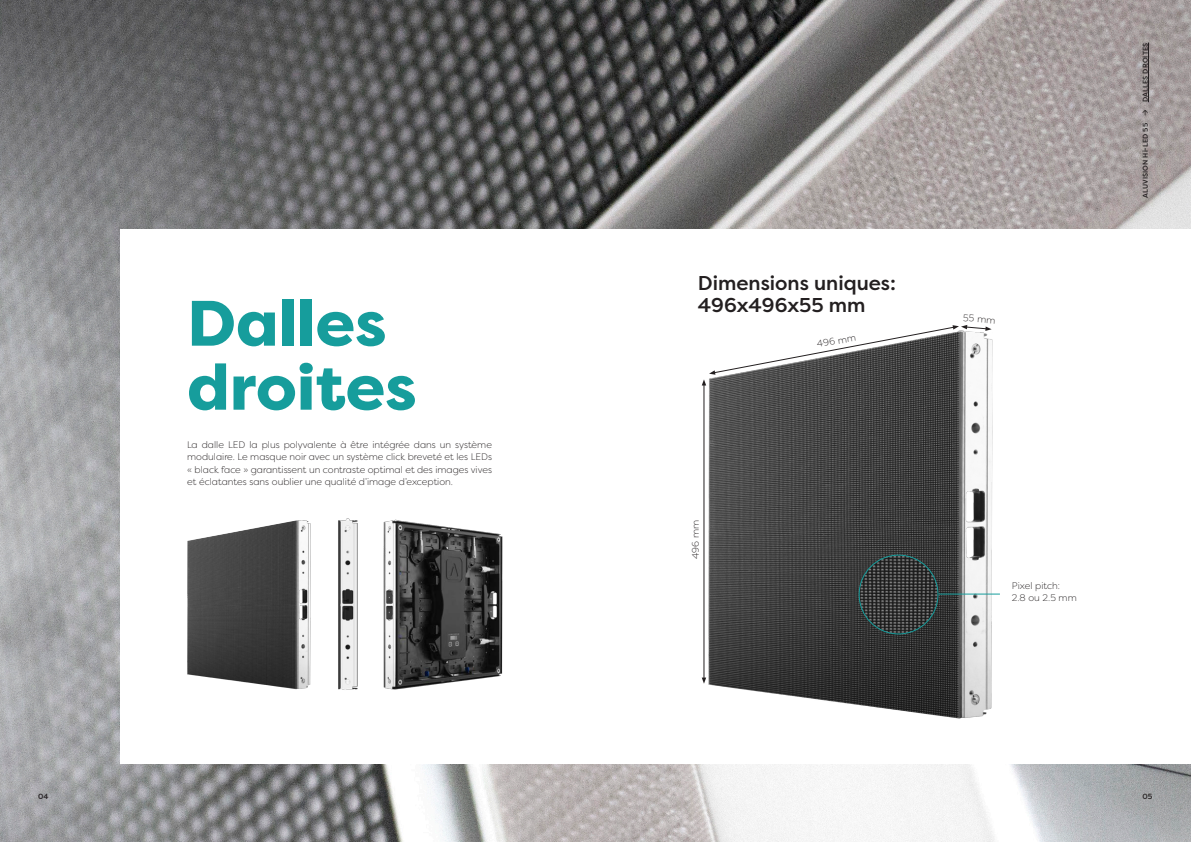
<style>
.page{position:relative;width:1191px;height:842px;background:#fff}
.page>*{position:absolute;margin:0;border:0;box-sizing:border-box;transform-origin:0 0}
.Title_black_heavy_36{font:800 64px/64px "Filson Pro";color:#169d9c}
.Subtitle_black_mediu{font:500 20px "Filson Pro";color:#231f20}
.Bodytext_light_9_5_p{font:300 9.5px/12.5px "Filson Pro";color:#231f20;text-align:justify}
.Bodytext_light_10_pt{font:300 9.5px/12.5px "Filson Pro";color:#231f20}
.t1{font:500 7.5px "Filson Pro";color:#231f20}
.t2{font:500 7px "Filson Pro";letter-spacing:.02em;color:#231f20}
</style>
<div class="page">
<img style="left:0;top:0;width:1191px;height:842px">
<div style="left:120px;top:230px;width:1071px;height:534px;background:#fff"></div>
<img style="left:701px;top:329px;width:299px;height:390px">
<hr style="left:703px;top:384px;width:1px;height:295px;background:#231f20">
<svg style="left:701px;top:677px;width:5px;height:7px"></svg>
<svg style="left:701px;top:325px;width:290px;height:60px"></svg>
<img style="left:859px;top:555px;width:79px;height:79px;border-radius:39px">
<div style="left:858px;top:555px;width:80px;height:79px;border:1px solid #169d9c;border-radius:50%"></div>
<hr style="left:938px;top:594px;width:62px;height:1px;background:#169d9c">
<img style="left:187px;top:520px;width:124px;height:170px">
<img style="left:383px;top:519px;width:120px;height:171px">
<img style="left:338px;top:518px;width:20px;height:172px">
<hr style="left:1148px;top:43px;width:1px;height:59px;background:#231f20">
<p class="Title_black_heavy_36" style="left:187px;top:293px;width:231px">Dalles droites</p>
<p class="Bodytext_light_9_5_p" style="left:187px;top:438px;width:306px">La dalle LED la plus polyvalente à être intégrée dans un système modulaire. Le masque noir avec un système click breveté et les LEDs « black face » garantissent un contraste optimal et des images vives et éclatantes sans oublier une qualité d’image d’exception.</p>
<p class="Subtitle_black_mediu" style="left:698px;top:270px;width:200px">Dimensions uniques:</p>
<p class="Subtitle_black_mediu" style="left:698px;top:292px;width:169px">496x496x55 mm</p>
<p class="Bodytext_light_9_5_p" style="left:815px;top:338px;width:41px;rotate:-10deg">496 mm</p>
<p class="Bodytext_light_9_5_p" style="left:963px;top:311px;width:34px;rotate:5deg">55 mm</p>
<p class="t2" style="left:1140px;top:198px;width:157px;rotate:-90deg">ALUVISION Hi-LED 55 → DALLES DROITES</p>
<p class="Bodytext_light_9_5_p" style="left:689px;top:559px;width:41px;rotate:-90deg">496 mm</p>
<p class="Bodytext_light_10_pt" style="left:1012px;top:579px;width:66px">Pixel pitch:<br>2.8 ou 2.5 mm</p>
<p class="t1" style="left:38px;top:792px;width:12px">04</p>
<p class="t1" style="left:1142px;top:792px;width:11px">05</p>
</div>
